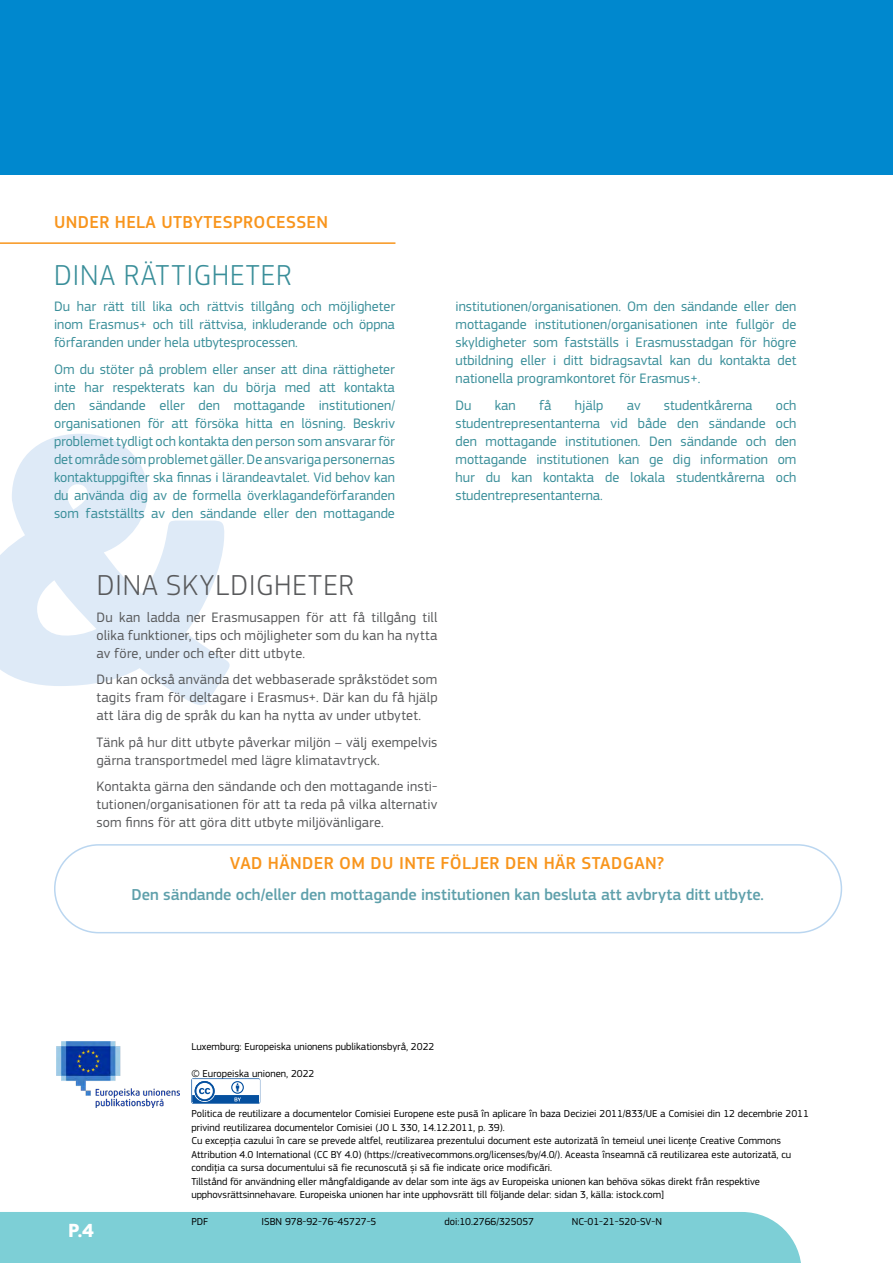
<style>
.page{position:relative;width:893px;height:1263px;background:#fff}
.page>*{position:absolute;margin:0;border:0;box-sizing:border-box;transform-origin:0 0}
.Title_2{font:300 30px "EC Square Sans Pro";letter-spacing:.03em;color:#58595b}
.Title_1{font:300 30px "EC Square Sans Pro";letter-spacing:.03em;color:#398e99}
.t1{font:700 19.8px "EC Square Sans Pro";color:#fff}
.chapter{font:500 18px "EC Square Sans Pro";letter-spacing:.02em;color:#f8951d}
.intro{font:500 16.5px "EC Square Sans Pro";letter-spacing:-.005em;color:#5fa0ab}
.body_entitl{font:14.25px/18px "EC Square Sans Pro";color:#398e99;text-align:justify}
.body_Oblig{font:14.25px/18px "EC Square Sans Pro";letter-spacing:.01em;color:#58595b;text-align:justify}
.t2{font:10.5px/13.5px "EC Square Sans Pro";color:#000}
</style>
<div class="page">
<svg style="left:0;top:434px;width:230px;height:271px;fill:#deeaf7"></svg>
<hr style="left:0;top:242px;width:395px;height:2px;background:#f8951d">
<div style="left:0;top:1212px;width:801px;height:51px;background:#7dcfd6"></div>
<div style="left:0;top:0;width:893px;height:174px;background:#0088ce"></div>
<div style="left:54px;top:844px;width:788px;height:89px;border:2px solid #bad6f0;border-radius:44px"></div>
<svg style="left:191px;top:1078px;width:69px;height:26px"></svg>
<img style="left:57px;top:1042px;width:122px;height:66px">
<p class="chapter" style="left:54px;top:212px;width:275px">UNDER HELA UTBYTESPROCESSEN</p>
<h1 class="Title_1" style="left:54px;top:257px;width:239px">DINA RÄTTIGHETER</h1>
<p class="body_entitl" style="left:54px;top:297px;width:342px">Du har rätt till lika och rättvis tillgång och möjligheter inom Erasmus+ och till rättvisa, inkluderande och öppna förfaranden under hela utbytesprocessen.</p>
<p class="body_entitl" style="left:54px;top:360px;width:342px">Om du stöter på problem eller anser att dina rättigheter inte har respekterats kan du börja med att kontakta den sändande eller den mottagande institutionen/ organisationen för att försöka hitta en lösning. Beskriv problemet tydligt och kontakta den person som ansvarar för det område som problemet gäller. De ansvariga personernas kontaktuppgifter ska finnas i lärandeavtalet. Vid behov kan du använda dig av de formella överklagandeförfaranden som fastställts av den sändande eller den mottagande</p>
<p class="body_entitl" style="left:455px;top:297px;width:342px">institutionen/organisationen. Om den sändande eller den mottagande institutionen/organisationen inte fullgör de skyldigheter som fastställs i Erasmusstadgan för högre utbildning eller i ditt bidragsavtal kan du kontakta det nationella programkontoret för Erasmus+.</p>
<p class="body_entitl" style="left:455px;top:396px;width:18px">Du</p>
<p class="body_entitl" style="left:495px;top:396px;width:22px">kan</p>
<p class="body_entitl" style="left:539px;top:396px;width:14px">få</p>
<p class="body_entitl" style="left:575px;top:396px;width:30px">hjälp</p>
<p class="body_entitl" style="left:627px;top:396px;width:15px">av</p>
<p class="body_entitl" style="left:664px;top:396px;width:90px">studentkårerna</p>
<p class="body_entitl" style="left:455px;top:396px;width:342px;text-indent:320px">och studentrepresentanterna vid både den sändande och den mottagande institutionen. Den sändande och den mottagande institutionen kan ge dig information om hur du kan kontakta de lokala studentkårerna och studentrepresentanterna.</p>
<h1 class="Title_2" style="left:97px;top:568px;width:259px">DINA SKYLDIGHETER</h1>
<p class="body_Oblig" style="left:97px;top:608px;width:342px">Du kan ladda ner Erasmusappen för att få tillgång till olika funktioner, tips och möjligheter som du kan ha nytta av före, under och efter ditt utbyte.</p>
<p class="body_Oblig" style="left:97px;top:670px;width:342px">Du kan också använda det webbaserade språkstödet som tagits fram för deltagare i Erasmus+. Där kan du få hjälp att lära dig de språk du kan ha nytta av under utbytet.</p>
<p class="body_Oblig" style="left:97px;top:733px;width:342px">Tänk på hur ditt utbyte påverkar miljön – välj exempelvis gärna transportmedel med lägre klimatavtryck.</p>
<p class="body_Oblig" style="left:97px;top:777px;width:342px">Kontakta gärna den sändande och den mottagande insti&shy;tutionen/organisationen för att ta reda på vilka alternativ som finns för att göra ditt utbyte miljövänligare.</p>
<p class="chapter" style="left:230px;top:852px;width:436px">VAD HÄNDER OM DU INTE FÖLJER DEN HÄR STADGAN?</p>
<p class="intro" style="left:132px;top:885px;width:634px">Den sändande och/eller den mottagande institutionen kan besluta att avbryta ditt utbyte.</p>
<h2 class="t1" style="left:68px;top:1218px;width:28px">P.4</h2>
<p class="t2" style="left:191px;top:1039px;width:244px">Luxemburg: Europeiska unionens publikationsbyrå, 2022</p>
<p class="t2" style="left:191px;top:1066px;width:125px">© Europeiska unionen, 2022</p>
<p class="t2" style="left:191px;top:1107px;width:619px">Politica de reutilizare a documentelor Comisiei Europene este pusă în aplicare în baza Deciziei 2011/833/UE a Comisiei din 12 decembrie 2011 privind reutilizarea documentelor Comisiei (JO L 330, 14.12.2011, p. 39).<br>Cu excepția cazului în care se prevede altfel, reutilizarea prezentului document este autorizată în temeiul unei licențe Creative Commons Attribution 4.0 International (CC BY 4.0) (https://creativecommons.org/licenses/by/4.0/). Aceasta înseamnă că reutilizarea este autorizată, cu condiția ca sursa documentului să fie recunoscută și să fie indicate orice modificări.<br>Tillstånd för användning eller mångfaldigande av delar som inte ägs av Europeiska unionen kan behöva sökas direkt från respektive upphovsrättsinnehavare. Europeiska unionen har inte upphovsrätt till följande delar: sidan 3, källa: istock.com]</p>
<p class="t2" style="left:191px;top:1215px;width:18px">PDF</p>
<p class="t2" style="left:261px;top:1215px;width:116px">ISBN 978-92-76-45727-5</p>
<p class="t2" style="left:444px;top:1215px;width:91px">doi:10.2766/325057</p>
<p class="t2" style="left:572px;top:1215px;width:92px">NC-01-21-520-SV-N</p>
</div>
